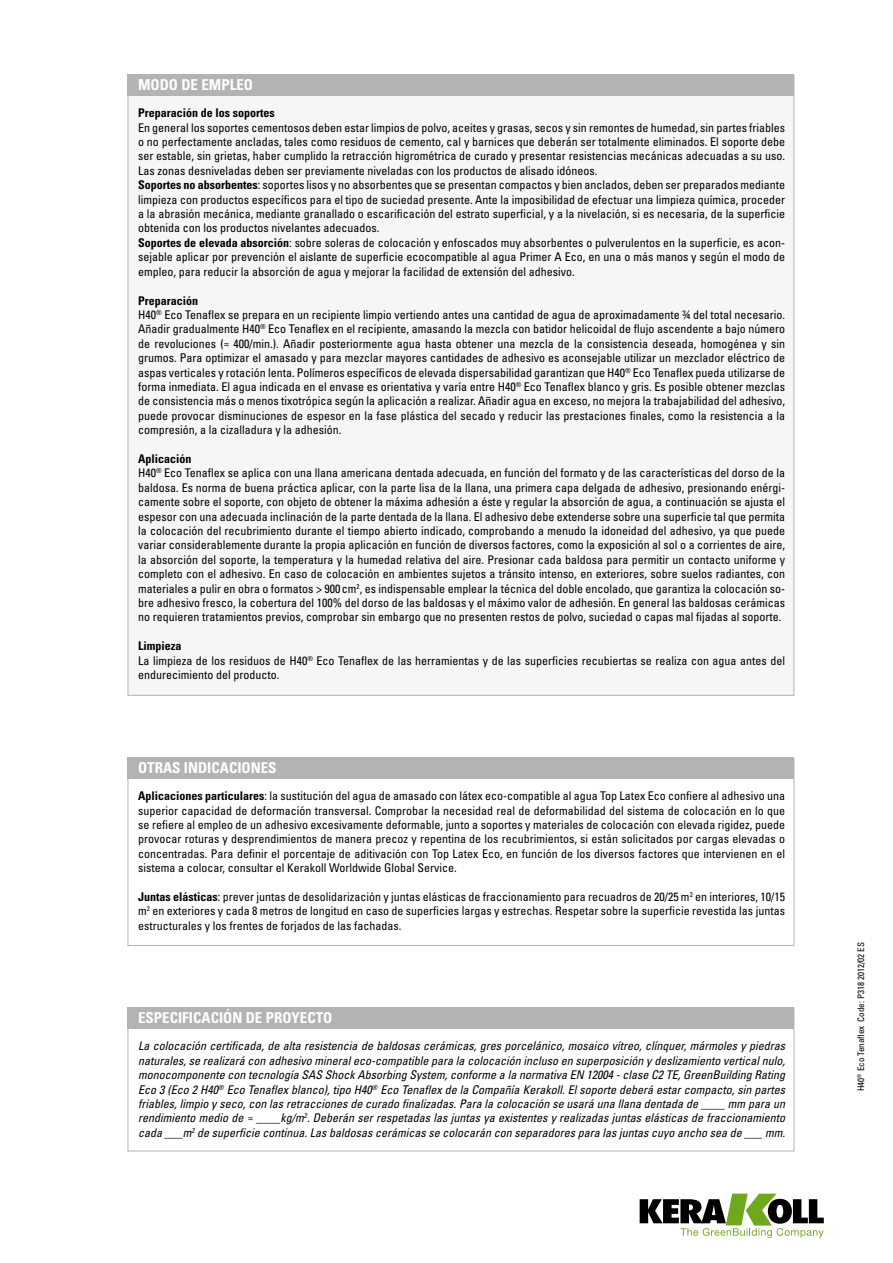
<style>
.page{position:relative;width:893px;height:1263px;background:#fff}
.page>*{position:absolute;margin:0;border:0;box-sizing:border-box;transform-origin:0 0}
.t1{font:700 condensed 15px "Univers LT Std";color:#fff}
.t2{font:condensed 12px/14.4px "Univers LT Std";color:#000}
.t3{font:italic condensed 12px/14.4px "Univers LT Std";color:#000;text-align:justify}
.t4{font:700 condensed 12px "Univers LT Std";color:#000}
.t5{font:condensed 9px "Univers LT Std";color:#000}
.s1{font-weight:700}
</style>
<div class="page">
<svg style="left:640px;top:1193px;width:184px;height:45px"></svg>
<div style="left:128px;top:75px;width:666px;height:621px;background:#f6f6f6;border:1px solid #b1b3b4"></div>
<div style="left:128px;top:74px;width:666px;height:22px;background:#b1b3b4"></div>
<div style="left:128px;top:757px;width:666px;height:21px;background:#b1b3b4"></div>
<div style="left:128px;top:1007px;width:666px;height:22px;background:#b1b3b4"></div>
<p class="t1" style="left:138px;top:76px;width:116px">Modo de empleo</p>
<p class="t4" style="left:138px;top:106px;width:138px">Preparación de los soportes</p>
<p class="t2" style="left:138px;top:120px;width:649px">En general los soportes cementosos deben estar limpios de polvo, aceites y grasas, secos y sin remontes de humedad, sin partes friables o no perfectamente ancladas, tales como residuos de cemento, cal y barnices que deberán ser totalmente eliminados. El soporte debe ser estable, sin grietas, haber cumplido la retracción higrométrica de curado y presentar resistencias mecánicas adecuadas a su uso.<br>Las zonas desniveladas deben ser previamente niveladas con los productos de alisado idóneos.<br><span class="s1">Soportes no absorbentes</span>: soportes lisos y no absorbentes que se presentan compactos y bien anclados, deben ser preparados mediante limpieza con productos específicos para el tipo de suciedad presente. Ante la imposibilidad de efectuar una limpieza química, proceder a la abrasión mecánica, mediante granallado o escarificación del estrato superficial, y a la nivelación, si es necesaria, de la superficie obtenida con los productos nivelantes adecuados.<br><span class="s1">Soportes de elevada absorción</span>: sobre soleras de colocación y enfoscados muy absorbentes o pulverulentos en la superficie, es acon&shy;sejable aplicar por prevención el aislante de superficie ecocompatible al agua Primer A Eco, en una o más manos y según el modo de empleo, para reducir la absorción de agua y mejorar la facilidad de extensión del adhesivo.</p>
<p class="t2" style="left:138px;top:293px;width:648px"><span class="s1">Preparación<br></span>H40<sup>®</sup> Eco Tenaflex se prepara en un recipiente limpio vertiendo antes una cantidad de agua de aproximadamente ¾ del total necesario.<br>Añadir gradualmente H40<sup>®</sup> Eco Tenaflex en el recipiente, amasando la mezcla con batidor helicoidal de flujo ascendente a bajo número de revoluciones (≈ 400/min.). Añadir posteriormente agua hasta obtener una mezcla de la consistencia deseada, homogénea y sin grumos. Para optimizar el amasado y para mezclar mayores cantidades de adhesivo es aconsejable utilizar un mezclador eléctrico de aspas verticales y rotación lenta. Polímeros específicos de elevada dispersabilidad garantizan que H40<sup>®</sup> Eco Tenaflex pueda utilizarse de forma inmediata. El agua indicada en el envase es orientativa y varía entre H40<sup>®</sup> Eco Tenaflex blanco y gris. Es posible obtener mezclas de consistencia más o menos tixotrópica según la aplicación a realizar. Añadir agua en exceso, no mejora la trabajabilidad del adhesivo, puede provocar disminuciones de espesor en la fase plástica del secado y reducir las prestaciones finales, como la resistencia a la compresión, a la cizalladura y la adhesión.</p>
<p class="t2" style="left:138px;top:451px;width:648px"><span class="s1">Aplicación<br></span>H40<sup>®</sup> Eco Tenaflex se aplica con una llana americana dentada adecuada, en función del formato y de las características del dorso de la baldosa. Es norma de buena práctica aplicar, con la parte lisa de la llana, una primera capa delgada de adhesivo, presionando enérgi&shy;camente sobre el soporte, con objeto de obtener la máxima adhesión a éste y regular la absorción de agua, a continuación se ajusta el espesor con una adecuada inclinación de la parte dentada de la llana. El adhesivo debe extenderse sobre una superficie tal que permita la colocación del recubrimiento durante el tiempo abierto indicado, comprobando a menudo la idoneidad del adhesivo, ya que puede variar considerablemente durante la propia aplicación en función de diversos factores, como la exposición al sol o a corrientes de aire, la absorción del soporte, la temperatura y la humedad relativa del aire. Presionar cada baldosa para permitir un contacto uniforme y completo con el adhesivo. En caso de colocación en ambientes sujetos a tránsito intenso, en exteriores, sobre suelos radiantes, con materiales a pulir en obra o formatos &gt; 900cm<sup>2</sup>, es indispensable emplear la técnica del doble encolado, que garantiza la colocación so&shy;bre adhesivo fresco, la cobertura del 100% del dorso de las baldosas y el máximo valor de adhesión. En general las baldosas cerámicas no requieren tratamientos previos, comprobar sin embargo que no presenten restos de polvo, suciedad o capas mal fijadas al soporte.</p>
<p class="t2" style="left:138px;top:638px;width:648px"><span class="s1">Limpieza<br></span>La limpieza de los residuos de H40<sup>®</sup> Eco Tenaflex de las herramientas y de las superficies recubiertas se realiza con agua antes del endurecimiento del producto.</p>
<p class="t1" style="left:138px;top:758px;width:140px">Otras indicaciones</p>
<p class="t2" style="left:138px;top:788px;width:648px;text-align:justify"><span class="s1">Aplicaciones particulares</span>: la sustitución del agua de amasado con látex eco-compatible al agua Top Latex Eco confiere al adhesivo una superior capacidad de deformación transversal. Comprobar la necesidad real de deformabilidad del sistema de colocación en lo que se refiere al empleo de un adhesivo excesivamente deformable, junto a soportes y materiales de colocación con elevada rigidez, puede provocar roturas y desprendimientos de manera precoz y repentina de los recubrimientos, si están solicitados por cargas elevadas o concentradas. Para definir el porcentaje de aditivación con Top Latex Eco, en función de los diversos factores que intervienen en el sistema a colocar, consultar el Kerakoll Worldwide Global Service.</p>
<p class="t2" style="left:138px;top:889px;width:648px;text-align:justify"><span class="s1">Juntas elásticas</span>: prever juntas de desolidarización y juntas elásticas de fraccionamiento para recuadros de 20/25 m<sup>2</sup> en interiores, 10/15 m<sup>2</sup> en exteriores y cada 8 metros de longitud en caso de superficies largas y estrechas. Respetar sobre la superficie revestida las juntas estructurales y los frentes de forjados de las fachadas.</p>
<p class="t1" style="left:138px;top:1008px;width:196px">Especificación de proyecto</p>
<p class="t3" style="left:138px;top:1039px;width:648px">La colocación certificada, de alta resistencia de baldosas cerámicas, gres porcelánico, mosaico vítreo, clínquer, mármoles y piedras naturales, se realizará con adhesivo mineral eco-compatible para la colocación incluso en superposición y deslizamiento vertical nulo, monocomponente con tecnología SAS Shock Absorbing System, conforme a la normativa EN 12004 - clase C2 TE, GreenBuilding Rating Eco 3 (Eco 2 H40<sup>®</sup> Eco Tenaflex blanco), tipo H40<sup>®</sup> Eco Tenaflex de la Compañía Kerakoll. El soporte deberá estar compacto, sin partes friables, limpio y seco, con las retracciones de curado finalizadas. Para la colocación se usará una llana dentada de ____ mm para un rendimiento medio de ≈ ____kg/m<sup>2</sup>. Deberán ser respetadas las juntas ya existentes y realizadas juntas elásticas de fraccionamiento cada ___m<sup>2</sup> de superficie continua. Las baldosas cerámicas se colocarán con separadores para las juntas cuyo ancho sea de ___ mm.</p>
<p class="t5" style="left:855px;top:1091px;width:150px;rotate:-90deg">H40<sup>®</sup> Eco Tenaflex Code: P318 2012/02 ES</p>
</div>
